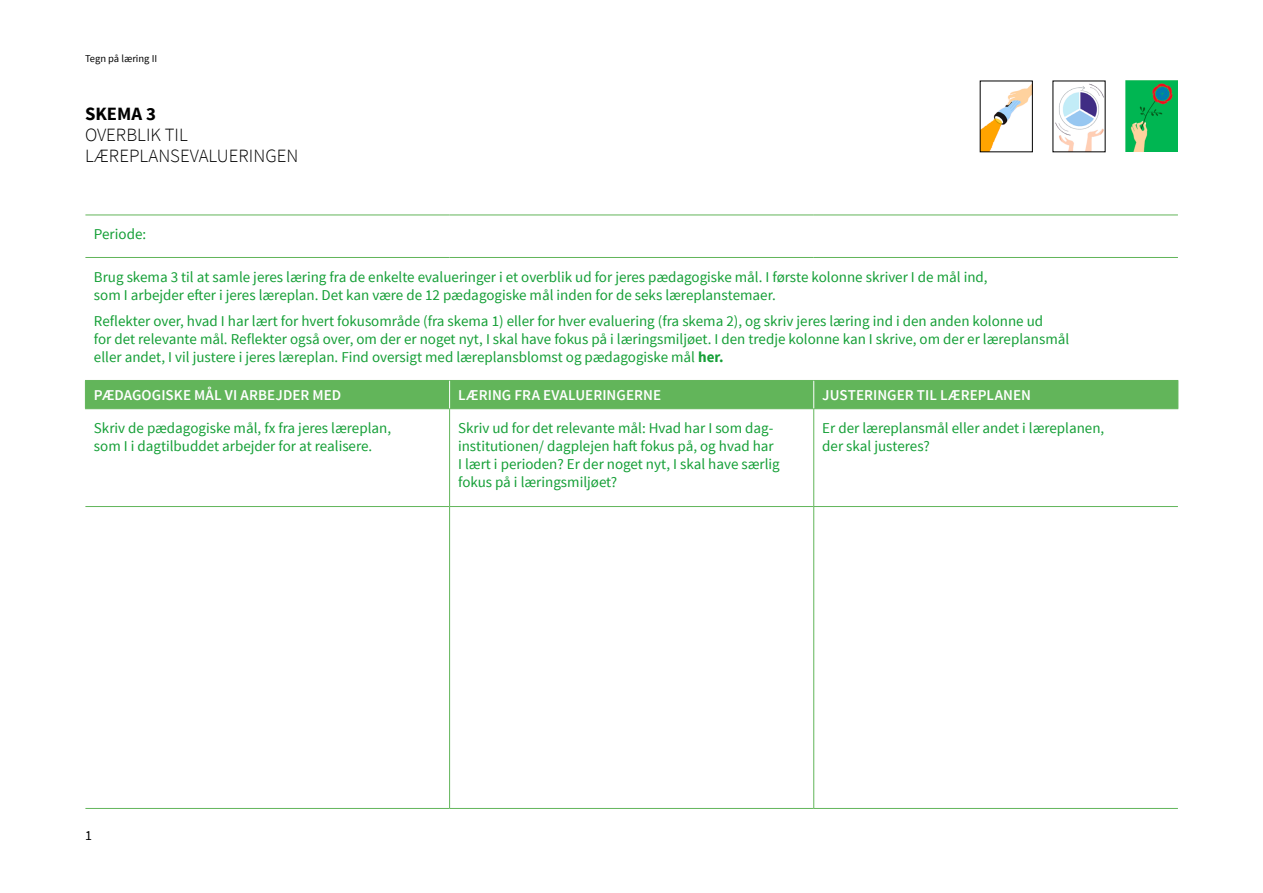
<style>
.page{position:relative;width:1263px;height:893px;background:#fff}
.page>*{position:absolute;margin:0;border:0;box-sizing:border-box;transform-origin:0 0}
.t1{font:300 18.75px/21px "Source Sans Pro";color:#000}
.t2{font:700 18.75px "Source Sans Pro";color:#000}
.t3{font:15px/18px "Source Sans Pro";color:#149f36}
.t4{font:600 15px "Source Sans Pro";letter-spacing:.005em;color:#fff}
.t5{font:13.8px "Source Sans Pro";color:#000}
.t6{font:10.5px "Source Sans Pro";color:#000}
.s1{font-weight:700}
</style>
<div class="page">
<img style="left:982px;top:86px;width:48px;height:64px">
<img style="left:1055px;top:83px;width:48px;height:67px">
<img style="left:1126px;top:81px;width:52px;height:71px">
<hr style="left:85px;top:215px;width:365px;height:1px;background:#62b55a">
<hr style="left:450px;top:215px;width:364px;height:1px;background:#62b55a">
<hr style="left:814px;top:215px;width:364px;height:1px;background:#62b55a">
<hr style="left:85px;top:257px;width:365px;height:1px;background:#62b55a">
<hr style="left:450px;top:257px;width:364px;height:1px;background:#62b55a">
<hr style="left:814px;top:257px;width:364px;height:1px;background:#62b55a">
<hr style="left:449px;top:409px;width:1px;height:97px;background:#62b55a">
<hr style="left:85px;top:506px;width:365px;height:1px;background:#62b55a">
<hr style="left:450px;top:506px;width:364px;height:1px;background:#62b55a">
<hr style="left:814px;top:506px;width:364px;height:1px;background:#62b55a">
<hr style="left:85px;top:808px;width:365px;height:1px;background:#62b55a">
<hr style="left:450px;top:808px;width:364px;height:1px;background:#62b55a">
<hr style="left:814px;top:808px;width:364px;height:1px;background:#62b55a">
<hr style="left:449px;top:507px;width:1px;height:301px;background:#62b55a">
<hr style="left:813px;top:507px;width:1px;height:301px;background:#62b55a">
<hr style="left:813px;top:409px;width:1px;height:97px;background:#62b55a">
<div style="left:85px;top:380px;width:1093px;height:29px;background:#62b55a"></div>
<p class="t6" style="left:85px;top:52px;width:74px">Tegn på læring II</p>
<p class="t2" style="left:85px;top:102px;width:73px">SKEMA 3</p>
<p class="t1" style="left:85px;top:125px;width:215px">OVERBLIK TIL<br>LÆREPLANSEVALUERINGEN</p>
<p class="t3" style="left:94px;top:225px;width:54px">Periode:</p>
<p class="t3" style="left:94px;top:268px;width:895px">Brug skema 3 til at samle jeres læring fra de enkelte evalueringer i et overblik ud for jeres pædagogiske mål. I første kolonne skriver I de mål ind, som I arbejder efter i jeres læreplan. Det kan være de 12 pædagogiske mål inden for de seks læreplanstemaer.</p>
<p class="t3" style="left:94px;top:312px;width:977px">Reflekter over, hvad I har lært for hvert fokusområde (fra skema 1) eller for hver evaluering (fra skema 2), og skriv jeres læring ind i den anden kolonne ud<br>for det relevante mål. Reflekter også over, om der er noget nyt, I skal have fokus på i læringsmiljøet. I den tredje kolonne kan I skrive, om der er læreplansmål eller andet, I vil justere i jeres læreplan. Find oversigt med læreplansblomst og pædagogiske mål <span class="s1">her.</span></p>
<p class="t4" style="left:94px;top:386px;width:249px">PÆDAGOGISKE MÅL VI ARBEJDER MED</p>
<p class="t4" style="left:458px;top:386px;width:204px">LÆRING FRA EVALUERINGERNE</p>
<p class="t4" style="left:822px;top:386px;width:210px">JUSTERINGER TIL LÆREPLANEN</p>
<p class="t3" style="left:94px;top:419px;width:299px">Skriv de pædagogiske mål, fx fra jeres læreplan, som I i dagtilbuddet arbejder for at realisere.</p>
<p class="t3" style="left:458px;top:419px;width:323px">Skriv ud for det relevante mål: Hvad har I som dag&shy;institutionen/ dagplejen haft fokus på, og hvad har I lært i perioden? Er der noget nyt, I skal have særlig fokus på i læringsmiljøet?</p>
<p class="t3" style="left:822px;top:419px;width:284px">Er der læreplansmål eller andet i læreplanen, der skal justeres?</p>
<p class="t5" style="left:85px;top:826px;width:8px">1</p>
</div>
